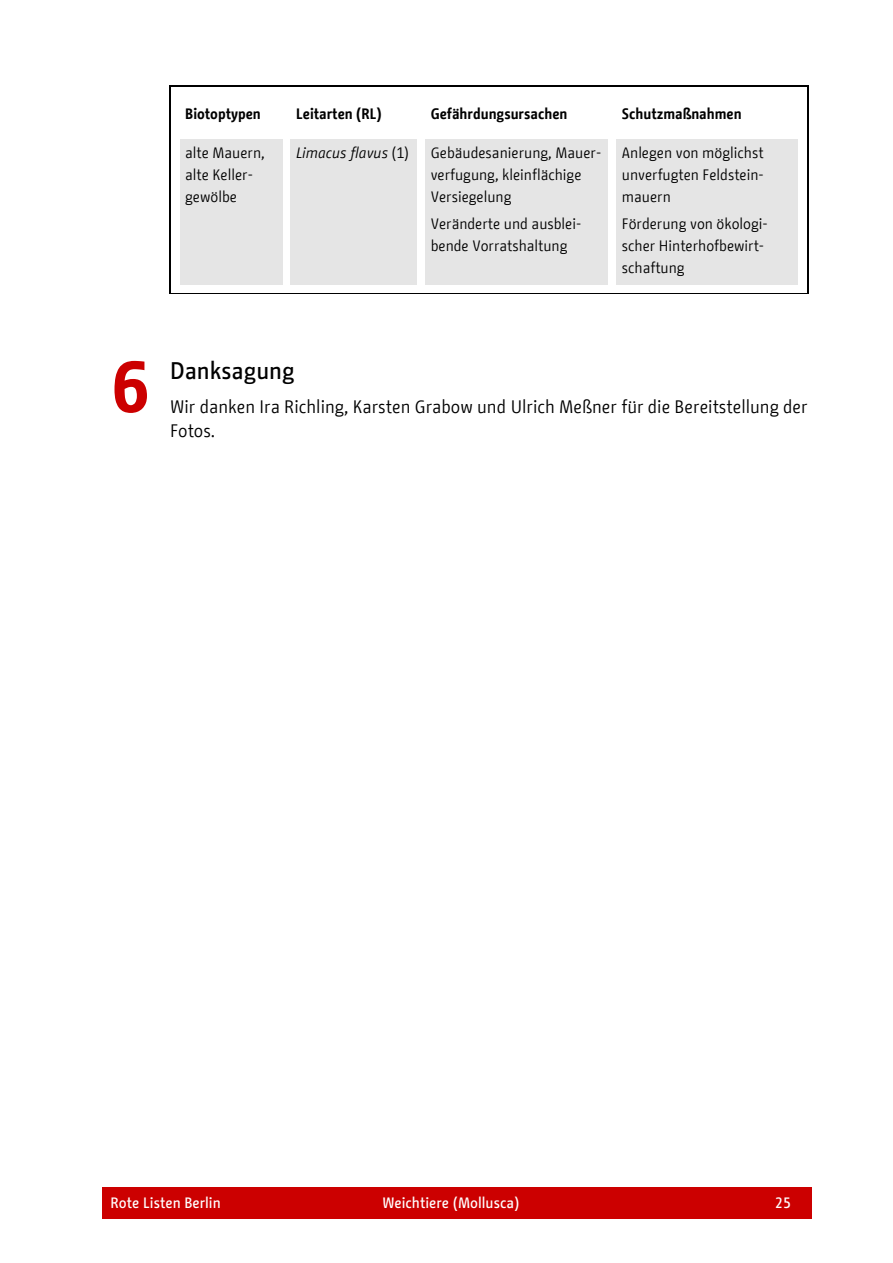
<style>
.page{position:relative;width:893px;height:1263px;background:#fff}
.page>*{position:absolute;margin:0;border:0;box-sizing:border-box;transform-origin:0 0}
.t1{font:700 72px "BMF Change";color:#c00}
.t2{font:500 24px "BMF Change";color:#000}
.t3{font:18px/24px "BMF Change";color:#000}
.t4{font:15px/21.8px "BMF Change";color:#000}
.t5{font:700 15px "BMF Change";color:#000}
.t6{font:500 15px "BMF Change";color:#fff}
.t7{font:italic 15px "BMF Change";color:#000}
.s1{font-style:normal}
</style>
<div class="page">
<div style="left:102px;top:1187px;width:710px;height:31px;background:#c00"></div>
<svg style="left:169px;top:86px;width:2px;height:10px"></svg>
<hr style="left:169px;top:85px;width:638px;height:1px;background:#000">
<svg style="left:807px;top:85px;width:2px;height:11px"></svg>
<hr style="left:169px;top:96px;width:2px;height:39px;background:#000">
<hr style="left:807px;top:96px;width:2px;height:39px;background:#000">
<div style="left:180px;top:139px;width:102px;height:146px;background:#e5e5e5"></div>
<div style="left:291px;top:139px;width:126px;height:146px;background:#e5e5e5"></div>
<div style="left:425px;top:139px;width:183px;height:146px;background:#e5e5e5"></div>
<div style="left:617px;top:139px;width:181px;height:146px;background:#e5e5e5"></div>
<hr style="left:169px;top:139px;width:2px;height:154px;background:#000">
<hr style="left:169px;top:293px;width:638px;height:1px;background:#000">
<hr style="left:807px;top:139px;width:2px;height:155px;background:#000">
<p class="t5" style="left:185px;top:103px;width:77px">Biotoptypen</p>
<p class="t5" style="left:296px;top:103px;width:87px">Leitarten (RL)</p>
<p class="t5" style="left:431px;top:103px;width:138px">Gefährdungsursachen</p>
<p class="t5" style="left:622px;top:103px;width:121px">Schutzmaßnahmen</p>
<p class="t4" style="left:185px;top:142px;width:81px">alte Mauern, alte Keller&shy;gewölbe</p>
<p class="t7" style="left:296px;top:142px;width:114px">Limacus flavus <span class="s1">(1)</span></p>
<p class="t4" style="left:431px;top:142px;width:172px">Gebäudesanierung, Mauer&shy;verfugung, kleinflächige<br>Versiegelung</p>
<p class="t4" style="left:431px;top:213px;width:152px">Veränderte und ausblei&shy;bende Vorratshaltung</p>
<p class="t4" style="left:622px;top:142px;width:143px;text-align:justify">Anlegen von möglichst unverfugten Feldstein&shy;mauern</p>
<p class="t4" style="left:622px;top:213px;width:147px">Förderung von ökologi&shy;scher Hinterhofbewirt&shy;schaftung</p>
<h1 class="t1" style="left:111px;top:336px;width:39px">6</h1>
<h2 class="t2" style="left:170px;top:353px;width:126px">Danksagung</h2>
<p class="t3" style="left:170px;top:395px;width:639px">Wir danken Ira Richling, Karsten Grabow und Ulrich Meßner für die Bereitstellung der<br>Fotos.</p>
<p class="t6" style="left:111px;top:1192px;width:112px">Rote Listen Berlin</p>
<p class="t6" style="left:382px;top:1192px;width:138px">Weichtiere (Mollusca)</p>
<p class="t6" style="left:775px;top:1192px;width:17px">25</p>
</div>
